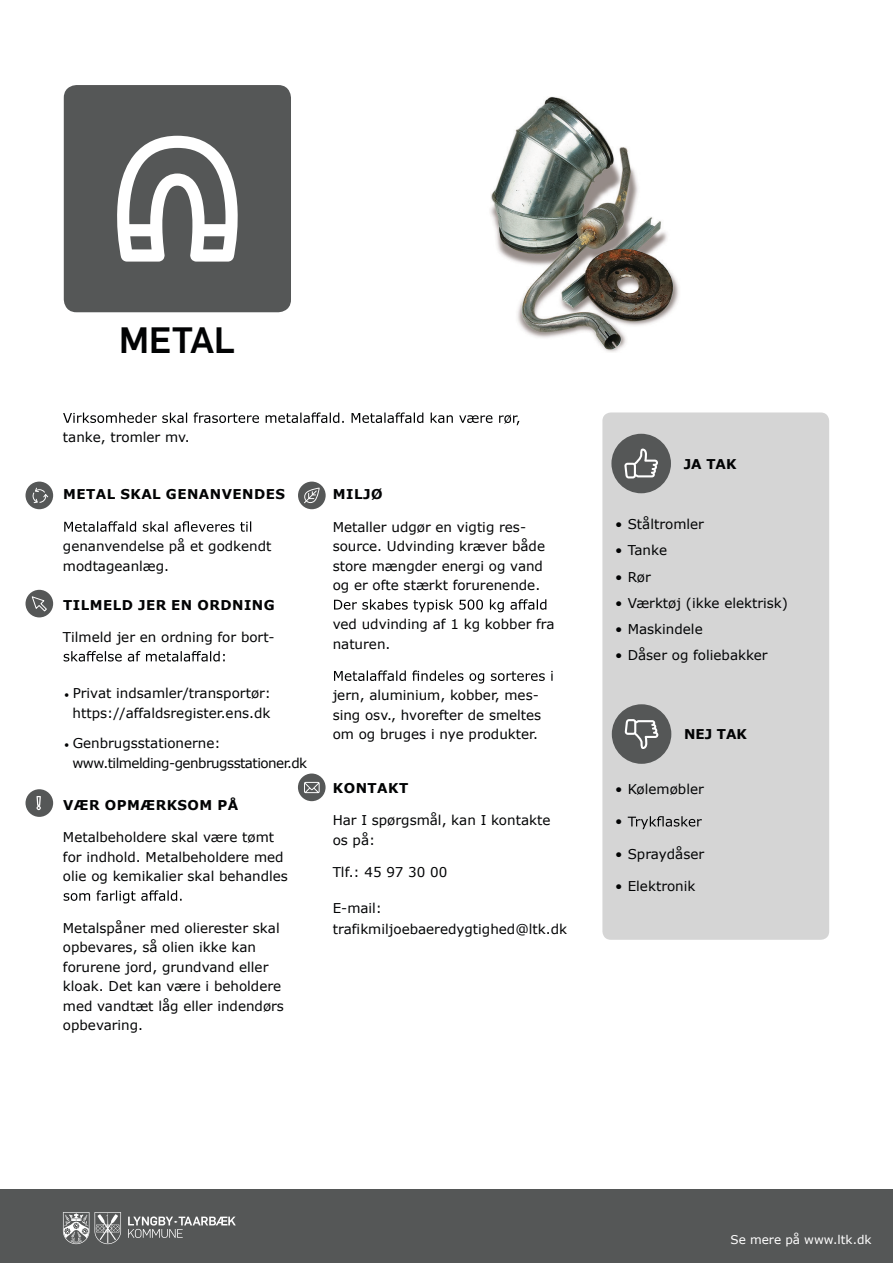
<style>
.page{position:relative;width:893px;height:1263px;background:#fff}
.page>*{position:absolute;margin:0;border:0;box-sizing:border-box;transform-origin:0 0}
.t1{font:500 36px "Flama";color:#020304}
.t2{font:13.5px/19.5px "Verdana";color:#020304}
.t3{font:700 13.5px "Verdana";letter-spacing:.035em;color:#020304}
.t4{font:13.5px/19.5px "Verdana";letter-spacing:-.04em;color:#020304}
.t5{font:12px "Verdana";color:#fff}
.s1{font-family:"Minion Pro"}
</style>
<div class="page">
<img style="left:490px;top:96px;width:189px;height:256px">
<svg style="left:64px;top:521px;width:187px;height:11px"></svg>
<svg style="left:64px;top:651px;width:161px;height:10px"></svg>
<svg style="left:64px;top:890px;width:118px;height:13px"></svg>
<svg style="left:334px;top:599px;width:212px;height:13px"></svg>
<svg style="left:334px;top:670px;width:219px;height:13px"></svg>
<div style="left:602px;top:412px;width:227px;height:528px;background:#d5d5d5;border-radius:9px"></div>
<div style="left:298px;top:482px;width:28px;height:27px;background:#555757;border-radius:50%"></div>
<svg style="left:304px;top:488px;width:16px;height:15px"></svg>
<div style="left:26px;top:789px;width:27px;height:28px;background:#555757;border-radius:50%"></div>
<svg style="left:37px;top:796px;width:4px;height:14px"></svg>
<div style="left:298px;top:773px;width:28px;height:28px;background:#555757;border-radius:50%"></div>
<svg style="left:304px;top:782px;width:16px;height:11px"></svg>
<div style="left:26px;top:482px;width:27px;height:27px;background:#555757;border-radius:50%"></div>
<svg style="left:33px;top:488px;width:15px;height:15px"></svg>
<div style="left:26px;top:590px;width:27px;height:27px;background:#555757;border-radius:50%"></div>
<svg style="left:31px;top:596px;width:16px;height:16px"></svg>
<div style="left:611px;top:434px;width:60px;height:59px;background:#555757;border-radius:50%"></div>
<svg style="left:624px;top:449px;width:34px;height:29px"></svg>
<div style="left:612px;top:704px;width:59px;height:60px;background:#555757;border-radius:50%"></div>
<svg style="left:625px;top:719px;width:33px;height:30px"></svg>
<svg style="left:628px;top:816px;width:74px;height:13px"></svg>
<div style="left:64px;top:85px;width:227px;height:227px;background:#555757;border-radius:13px"></div>
<svg style="left:117px;top:136px;width:121px;height:126px"></svg>
<svg style="left:63px;top:412px;width:456px;height:13px"></svg>
<div style="left:0;top:1190px;width:893px;height:73px;background:#555757"></div>
<svg style="left:128px;top:1216px;width:108px;height:22px"></svg>
<svg style="left:63px;top:1212px;width:58px;height:32px"></svg>
<h1 class="t1" style="left:119px;top:313px;width:117px">METAL</h1>
<p class="t2" style="left:63px;top:427px;width:128px">tanke, tromler mv.</p>
<p class="t3" style="left:63px;top:485px;width:223px">METAL SKAL GENANVENDES</p>
<p class="t2" style="left:63px;top:536px;width:210px">genanvendelse på et godkendt modtageanlæg.</p>
<p class="t3" style="left:63px;top:595px;width:213px">TILMELD JER EN ORDNING</p>
<p class="t2" style="left:63px;top:627px;width:213px">Tilmeld jer en ordning for bort-</p>
<p class="t2" style="left:64px;top:683px;width:208px"><span class="s1">•</span> Privat indsamler/transportør:</p>
<p class="t4" style="left:72px;top:734px;width:236px;text-indent:-8px"><span class="s1">•</span> Genbrugsstationerne: www.tilmelding-genbrugsstationer.dk</p>
<p class="t3" style="left:63px;top:795px;width:177px">VÆR OPMÆRKSOM PÅ</p>
<p class="t2" style="left:63px;top:827px;width:226px">Metalbeholdere skal være tømt for indhold. Metalbeholdere med olie og kemikalier skal behandles</p>
<p class="t2" style="left:63px;top:918px;width:223px">Metalspåner med olierester skal opbevares, så olien ikke kan forurene jord, grundvand eller kloak. Det kan være i beholdere med vandtæt låg eller indendørs opbevaring.</p>
<p class="t2" style="left:73px;top:703px;width:199px">https://affaldsregister.ens.dk</p>
<p class="t3" style="left:333px;top:485px;width:51px">MILJØ</p>
<p class="t2" style="left:333px;top:517px;width:214px">Metaller udgør en vigtig res&shy;source. Udvinding kræver både store mængder energi og vand og er ofte stærkt forurenende.</p>
<p class="t2" style="left:333px;top:614px;width:223px">ved udvinding af 1 kg kobber fra naturen.</p>
<p class="t2" style="left:333px;top:685px;width:210px">jern, aluminium, kobber, mes&shy;sing osv., hvorefter de smeltes om og bruges i nye produkter.</p>
<p class="t3" style="left:333px;top:778px;width:77px">KONTAKT</p>
<p class="t2" style="left:333px;top:810px;width:219px">Har I spørgsmål, kan I kontakte os på:</p>
<p class="t2" style="left:333px;top:862px;width:116px">Tlf.: 45 97 30 00</p>
<p class="t2" style="left:333px;top:897px;width:236px;line-height:21px">E-mail: trafikmiljoebaeredygtighed@ltk.dk</p>
<p class="t3" style="left:684px;top:454px;width:54px">JA TAK</p>
<p class="t2" style="left:615px;top:514px;width:91px">• Ståltromler</p>
<p class="t2" style="left:615px;top:541px;width:54px">• Tanke</p>
<p class="t2" style="left:615px;top:567px;width:37px">• Rør</p>
<p class="t2" style="left:615px;top:593px;width:175px">• Værktøj (ikke elektrisk)</p>
<p class="t2" style="left:615px;top:619px;width:89px">• Maskindele</p>
<p class="t2" style="left:615px;top:646px;width:154px">• Dåser og foliebakker</p>
<p class="t3" style="left:684px;top:724px;width:64px">NEJ TAK</p>
<p class="t2" style="left:615px;top:779px;width:90px">• Kølemøbler</p>
<p class="t2" style="left:615px;top:812px;width:9px">•</p>
<p class="t2" style="left:615px;top:844px;width:91px">• Spraydåser</p>
<p class="t2" style="left:615px;top:876px;width:82px">• Elektronik</p>
<p class="t5" style="left:730px;top:1231px;width:143px">Se mere på www.ltk.dk</p>
</div>
